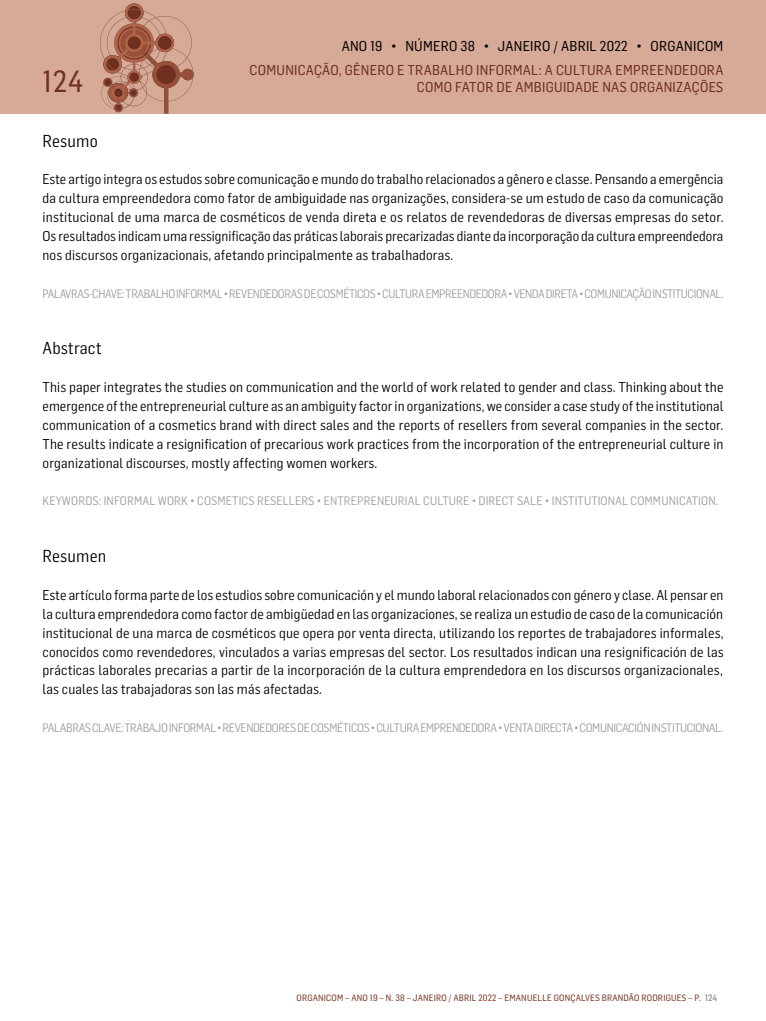
<style>
.page{position:relative;width:766px;height:1021px;background:#fff}
.page>*{position:absolute;margin:0;border:0;box-sizing:border-box;transform-origin:0 0}
.t1{font:30px "Flama Semicondensed Basic";color:#703020}
.t2{font:17px "Flama Semicondensed";letter-spacing:.01em;color:#000}
.t3{font:14px/18.9px "Flama Semicondensed";letter-spacing:.01em;color:#000;text-align:justify}
.t4{font:14px/16.8px "Flama Semicondensed Basic";letter-spacing:.02em;color:#703020;text-align:right}
.t5{font:14px "Flama Semicondensed Basic";letter-spacing:.02em;color:#000}
.t6{font:12px "Flama Semicondensed";letter-spacing:-.03em;color:#9d9d9c}
.t7{font:12px "Flama Semicondensed";letter-spacing:.01em;color:#9d9d9c}
.t8{font:9px "Flama Semicondensed Basic";letter-spacing:.02em;color:#793622}
.s1{color:#9d9d9c}
</style>
<div class="page">
<div style="left:0;top:0;width:765px;height:113px;background:#d7aa98"></div>
<svg style="left:100px;top:3px;width:93px;height:110px"></svg>
<div style="left:158px;top:36px;width:14px;height:14px;background:#703020;border-radius:50%"></div>
<div style="left:104px;top:79px;width:7px;height:7px;background:#703020;border-radius:3px"></div>
<div style="left:128px;top:36px;width:13px;height:13px;background:#703020;border-radius:50%"></div>
<div style="left:115px;top:89px;width:7px;height:7px;background:#703020;border-radius:3px"></div>
<div style="left:129px;top:72px;width:10px;height:10px;background:#703020;border-radius:5px"></div>
<h1 class="t1" style="left:43px;top:62px;width:42px">124</h1>
<p class="t5" style="left:341px;top:37px;width:383px">ANO 19 • NÚMERO 38 • JANEIRO / ABRIL 2022 • ORGANICOM</p>
<p class="t4" style="left:249px;top:61px;width:475px">COMUNICAÇÃO, GÊNERO E TRABALHO INFORMAL: A CULTURA EMPREENDEDORA<br>COMO FATOR DE AMBIGUIDADE NAS ORGANIZAÇÕES</p>
<p class="t2" style="left:43px;top:130px;width:57px">Resumo</p>
<p class="t3" style="left:43px;top:169px;width:682px">Este artigo integra os estudos sobre comunicação e mundo do trabalho relacionados a gênero e classe. Pensando a emergência da cultura empreendedora como fator de ambiguidade nas organizações, considera-se um estudo de caso da comunicação institucional de uma marca de cosméticos de venda direta e os relatos de revendedoras de diversas empresas do setor.<br>Os resultados indicam uma ressignificação das práticas laborais precarizadas diante da incorporação da cultura empreendedora nos discursos organizacionais, afetando principalmente as trabalhadoras.</p>
<p class="t6" style="left:43px;top:286px;width:682px">PALAVRAS-CHAVE: TRABALHO INFORMAL • REVENDEDORAS DE COSMÉTICOS • CULTURA EMPREENDEDORA • VENDA DIRETA • COMUNICAÇÃO INSTITUCIONAL.</p>
<p class="t2" style="left:43px;top:337px;width:61px">Abstract</p>
<p class="t3" style="left:43px;top:377px;width:682px">This paper integrates the studies on communication and the world of work related to gender and class. Thinking about the emergence of the entrepreneurial culture as an ambiguity factor in organizations, we consider a case study of the institutional communication of a cosmetics brand with direct sales and the reports of resellers from several companies in the sector.<br>The results indicate a resignification of precarious work practices from the incorporation of the entrepreneurial culture in organizational discourses, mostly affecting women workers.</p>
<p class="t7" style="left:43px;top:493px;width:677px">KEYWORDS: INFORMAL WORK • COSMETICS RESELLERS • ENTREPRENEURIAL CULTURE • DIRECT SALE • INSTITUTIONAL COMMUNICATION.</p>
<p class="t2" style="left:43px;top:545px;width:65px">Resumen</p>
<p class="t3" style="left:43px;top:585px;width:682px">Este artículo forma parte de los estudios sobre comunicación y el mundo laboral relacionados con género y clase. Al pensar en la cultura emprendedora como factor de ambigüedad en las organizaciones, se realiza un estudio de caso de la comunicación institucional de una marca de cosméticos que opera por venta directa, utilizando los reportes de trabajadores informales, conocidos como revendedores, vinculados a varias empresas del sector. Los resultados indican una resignificación de las prácticas laborales precarias a partir de la incorporación de la cultura emprendedora en los discursos organizacionales, las cuales las trabajadoras son las más afectadas.</p>
<p class="t6" style="left:43px;top:720px;width:682px">PALABRAS CLAVE: TRABAJO INFORMAL • REVENDEDORES DE COSMÉTICOS • CULTURA EMPRENDEDORA • VENTA DIRECTA • COMUNICACIÓN INSTITUCIONAL.</p>
<p class="t8" style="left:296px;top:992px;width:220px">ORGANICOM – ANO 19 – N. 38 – JANEIRO / ABRIL 2022 – EMAN</p>
<p class="t8" style="left:527px;top:992px;width:12px">UELLE</p>
<p class="t8" style="left:553px;top:992px;width:60px">GON ÇALVES BRAN</p>
<p class="t8" style="left:623px;top:992px;width:95px">DÃO RODRIG UES – P. <span class="s1">124</span></p>
</div>
